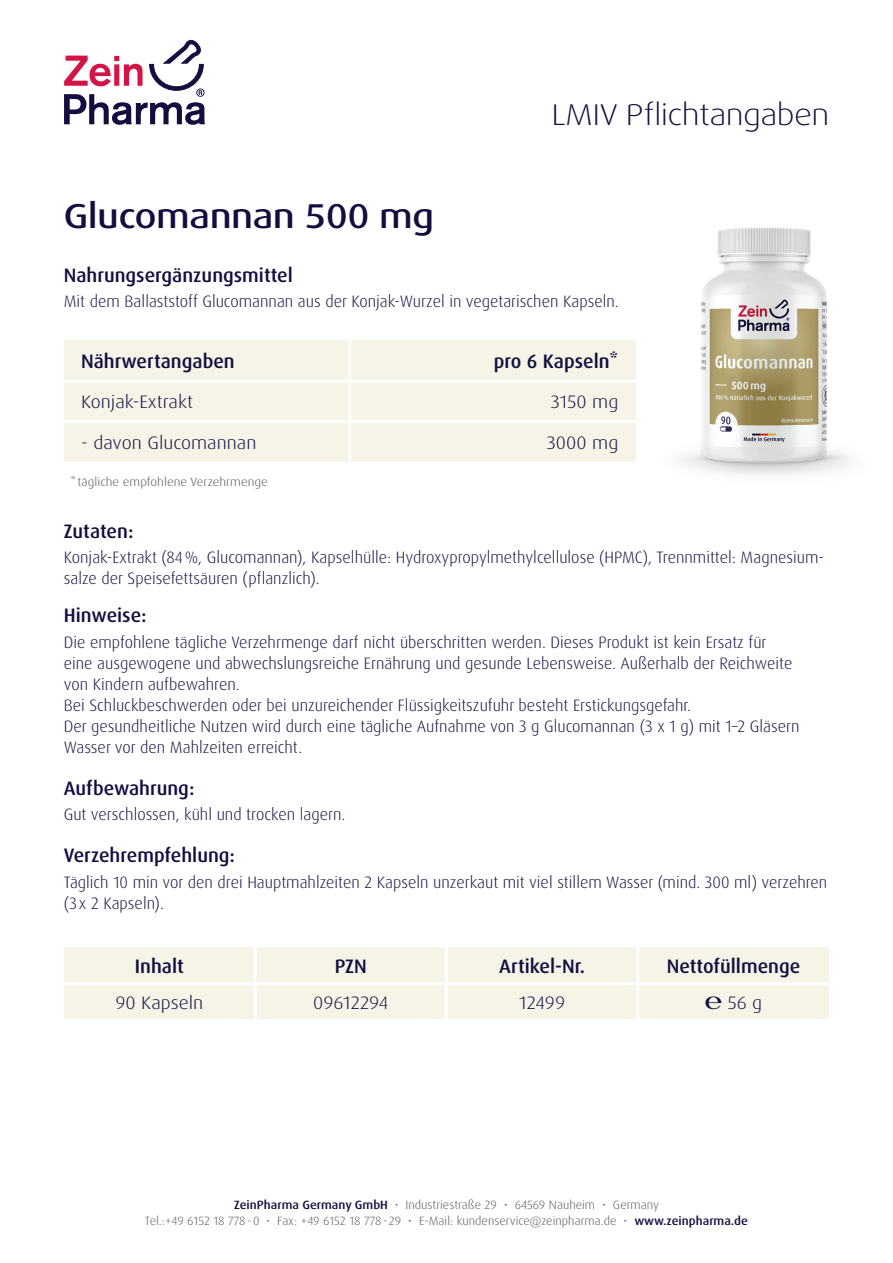
<style>
.page{position:relative;width:893px;height:1263px;background:#fff}
.page>*{position:absolute;margin:0;border:0;box-sizing:border-box;transform-origin:0 0}
.t1{font:500 expanded 34.5px "Dax Pro";color:#140d40}
.t2{font:300 expanded 30px "Dax Pro";color:#140d40}
.t3{font:500 19.5px "Dax Pro";color:#140d40}
.t4{font:300 18px "Dax Pro";color:#140d40;scale:1.1 1}
.t5{font:300 16.5px/21px "Dax Pro";color:#140d40}
.t6{font:300 12px/16.5px "Dax Pro";color:#57585a;text-align:center;scale:1.05 1}
.t7{font:300 12px "Dax Pro";color:#57585a;scale:1.1 1}
.s1{font-weight:500;color:#140d40}
</style>
<div class="page">
<svg style="left:64px;top:39px;width:142px;height:86px"></svg>
<div style="left:64px;top:340px;width:495px;height:122px;background:#f6f3e7"></div>
<hr style="left:348px;top:340px;width:3px;height:40px;background:#fff">
<hr style="left:64px;top:380px;width:286px;height:3px;background:#fff">
<hr style="left:350px;top:380px;width:286px;height:3px;background:#fff">
<hr style="left:348px;top:383px;width:3px;height:37px;background:#fff">
<hr style="left:64px;top:420px;width:286px;height:3px;background:#fff">
<hr style="left:350px;top:420px;width:286px;height:3px;background:#fff">
<hr style="left:348px;top:423px;width:3px;height:39px;background:#fff">
<img style="left:559px;top:228px;width:291px;height:247px">
<div style="left:64px;top:947px;width:765px;height:72px;background:#f6f3e7"></div>
<hr style="left:254px;top:947px;width:3px;height:35px;background:#fff">
<hr style="left:445px;top:947px;width:3px;height:35px;background:#fff">
<hr style="left:636px;top:947px;width:3px;height:35px;background:#fff">
<hr style="left:64px;top:982px;width:191px;height:3px;background:#fff">
<hr style="left:255px;top:982px;width:191px;height:3px;background:#fff">
<hr style="left:254px;top:985px;width:3px;height:34px;background:#fff">
<hr style="left:446px;top:982px;width:192px;height:3px;background:#fff">
<hr style="left:445px;top:985px;width:3px;height:34px;background:#fff">
<hr style="left:638px;top:982px;width:191px;height:3px;background:#fff">
<hr style="left:636px;top:985px;width:3px;height:34px;background:#fff">
<h2 class="t2" style="left:552px;top:96px;width:279px">LMIV Pflichtangaben</h2>
<h1 class="t1" style="left:64px;top:194px;width:372px">Glucomannan 500 mg</h1>
<p class="t3" style="left:64px;top:262px;width:231px">Nahrungsergänzungsmittel</p>
<p class="t5" style="left:64px;top:291px;width:557px">Mit dem Ballaststoff Glucomannan aus der Konjak-Wurzel in vegetarischen Kapseln.</p>
<p class="t3" style="left:81px;top:349px;width:155px">Nährwertangaben</p>
<p class="t3" style="left:494px;top:349px;width:126px">pro 6 Kapseln*</p>
<p class="t4" style="left:81px;top:391px;width:103px">Konjak-Extrakt</p>
<p class="t4" style="left:551px;top:391px;width:63px">3150 mg</p>
<p class="t4" style="left:81px;top:431px;width:161px">- davon Glucomannan</p>
<p class="t4" style="left:547px;top:431px;width:66px">3000 mg</p>
<p class="t7" style="left:70px;top:474px;width:181px">* tägliche empfohlene Verzehrmenge</p>
<p class="t3" style="left:64px;top:519px;width:71px">Zutaten:</p>
<p class="t5" style="left:64px;top:547px;width:762px">Konjak-Extrakt (84%, Glucomannan), Kapselhülle: Hydroxypropylmethylcellulose (HPMC), Trennmittel: Magnesium&shy;salze der Speisefettsäuren (pflanzlich).</p>
<p class="t3" style="left:64px;top:603px;width:84px">Hinweise:</p>
<p class="t5" style="left:64px;top:631px;width:737px">Die empfohlene tägliche Verzehrmenge darf nicht überschritten werden. Dieses Produkt ist kein Ersatz für<br>eine ausgewogene und abwechslungsreiche Ernährung und gesunde Lebensweise. Außerhalb der Reichweite von Kindern aufbewahren.<br>Bei Schluckbeschwerden oder bei unzureichender Flüssigkeitszufuhr besteht Erstickungsgefahr.<br>Der gesundheitliche Nutzen wird durch eine tägliche Aufnahme von 3 g Glucomannan (3 x 1 g) mit 1–2 Gläsern Wasser vor den Mahlzeiten erreicht.</p>
<p class="t3" style="left:64px;top:775px;width:132px">Aufbewahrung:</p>
<p class="t5" style="left:64px;top:804px;width:283px">Gut verschlossen, kühl und trocken lagern.</p>
<p class="t3" style="left:64px;top:843px;width:173px">Verzehrempfehlung:</p>
<p class="t5" style="left:64px;top:871px;width:765px">Täglich 10 min vor den drei Hauptmahlzeiten 2 Kapseln unzerkaut mit viel stillem Wasser (mind. 300 ml) verzehren (3 x 2 Kapseln).</p>
<p class="t3" style="left:135px;top:954px;width:50px">Inhalt</p>
<p class="t3" style="left:335px;top:954px;width:34px">PZN</p>
<p class="t3" style="left:499px;top:954px;width:87px">Artikel-Nr.</p>
<p class="t3" style="left:667px;top:954px;width:135px">Nettofüllmenge</p>
<p class="t4" style="left:115px;top:991px;width:81px">90 Kapseln</p>
<p class="t4" style="left:313px;top:991px;width:70px">09612294</p>
<p class="t4" style="left:519px;top:991px;width:43px">12499</p>
<p class="t4" style="left:705px;top:991px;width:54px">℮ 56 g</p>
<p class="t6" style="left:145px;top:1196px;width:576px"><span class="s1">ZeinPharma Germany GmbH</span> • Industriestraße 29 • 64569 Nauheim • Germany<br>Tel.:+49 6152 18 778-0 • Fax: +49 6152 18 778- 29 • E-Mail: kundenservice@zeinpharma.de • <span class="s1">www.zeinpharma.de</span></p>
</div>
